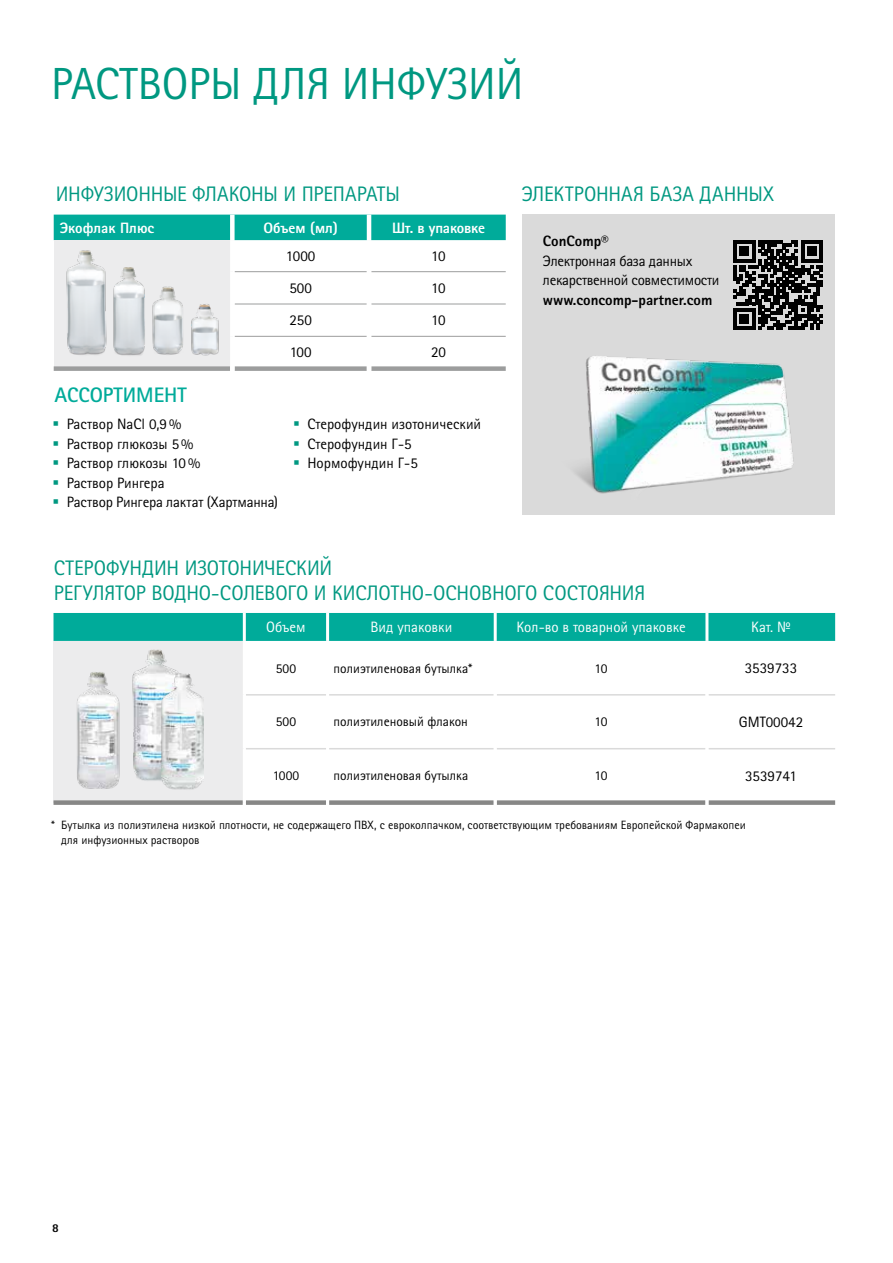
<style>
.page{position:relative;width:893px;height:1263px;background:#fff}
.page>*{position:absolute;margin:0;border:0;box-sizing:border-box;transform-origin:0 0}
.t1{font:45px "Rotis Sans Serif Pro Cyr";color:#009881}
.t2{font:21px/25.2px "Rotis Sans Serif Pro Cyr";letter-spacing:-.01em;color:#009881}
.t3{font:700 21px "Rotis Sans Serif Pro Cyr";color:#00ab9a}
.t4{font:15px "Rotis Sans Serif Pro Cyr";color:#000}
.t5{font:15px/19.5px "Rotis Sans Serif Pro Cyr";letter-spacing:-.02em;color:#000}
.t6{font:15px "Rotis Sans Serif Pro Cyr";color:#fff}
.t7{font:800 15px "Rotis Sans Serif Pro Cyr";color:#fff}
.t8{font:800 15px "Rotis Sans Serif Pro Cyr";color:#000}
.t9{font:13.5px "Rotis Sans Serif Pro Cyr";color:#000}
.t10{font:12px/14.4px "Rotis Sans Serif Pro Cyr";color:#000}
.t11{font:800 12px "Rotis Sans Serif Pro Cyr";color:#000}
.s1{color:#009881}
</style>
<div class="page">
<div style="left:54px;top:215px;width:452px;height:25px;background:#00ab9a"></div>
<div style="left:54px;top:240px;width:178px;height:129px;background:#ececed"></div>
<hr style="left:235px;top:304px;width:132px;height:1px;background:#9c9d9d">
<hr style="left:371px;top:304px;width:135px;height:1px;background:#9c9d9d">
<hr style="left:235px;top:336px;width:132px;height:1px;background:#9c9d9d">
<hr style="left:371px;top:336px;width:135px;height:1px;background:#9c9d9d">
<div style="left:235px;top:366px;width:132px;height:5px;background:#9c9d9d"></div>
<div style="left:371px;top:366px;width:135px;height:5px;background:#9c9d9d"></div>
<div style="left:54px;top:366px;width:176px;height:5px;background:#9c9d9d"></div>
<hr style="left:235px;top:271px;width:132px;height:1px;background:#9c9d9d">
<hr style="left:371px;top:271px;width:135px;height:1px;background:#9c9d9d">
<div style="left:230px;top:215px;width:5px;height:25px;background:#fff"></div>
<hr style="left:367px;top:215px;width:4px;height:25px;background:#fff">
<div style="left:230px;top:240px;width:5px;height:32px;background:#fff"></div>
<div style="left:230px;top:272px;width:5px;height:32px;background:#fff"></div>
<div style="left:230px;top:304px;width:5px;height:32px;background:#fff"></div>
<div style="left:230px;top:336px;width:5px;height:35px;background:#fff"></div>
<img style="left:66px;top:250px;width:41px;height:105px">
<img style="left:152px;top:286px;width:31px;height:69px">
<img style="left:113px;top:267px;width:32px;height:89px">
<img style="left:191px;top:304px;width:28px;height:52px">
<div style="left:522px;top:215px;width:312px;height:300px;background:#dadada"></div>
<img style="left:558px;top:344px;width:249px;height:155px">
<svg style="left:734px;top:241px;width:88px;height:89px;background:#484848"></svg>
<div style="left:54px;top:613px;width:781px;height:28px;background:#00ab9a"></div>
<div style="left:54px;top:641px;width:190px;height:162px;background:#ececed"></div>
<hr style="left:243px;top:613px;width:3px;height:28px;background:#fff">
<hr style="left:326px;top:613px;width:3px;height:28px;background:#fff">
<hr style="left:494px;top:613px;width:3px;height:28px;background:#fff">
<hr style="left:705px;top:613px;width:3px;height:28px;background:#fff">
<hr style="left:246px;top:694px;width:80px;height:1px;background:#dadada">
<hr style="left:329px;top:694px;width:165px;height:1px;background:#dadada">
<hr style="left:497px;top:694px;width:208px;height:1px;background:#dadada">
<hr style="left:708px;top:694px;width:127px;height:1px;background:#dadada">
<hr style="left:246px;top:748px;width:80px;height:1px;background:#dadada">
<hr style="left:329px;top:748px;width:165px;height:1px;background:#dadada">
<hr style="left:497px;top:748px;width:208px;height:1px;background:#dadada">
<hr style="left:708px;top:748px;width:127px;height:1px;background:#dadada">
<div style="left:54px;top:800px;width:189px;height:5px;background:#878786"></div>
<div style="left:246px;top:800px;width:80px;height:5px;background:#878786"></div>
<div style="left:329px;top:800px;width:165px;height:5px;background:#878786"></div>
<div style="left:497px;top:800px;width:208px;height:5px;background:#878786"></div>
<div style="left:708px;top:800px;width:127px;height:5px;background:#878786"></div>
<hr style="left:243px;top:641px;width:3px;height:54px;background:#fff">
<hr style="left:243px;top:695px;width:3px;height:54px;background:#fff">
<hr style="left:243px;top:749px;width:3px;height:54px;background:#fff">
<img style="left:132px;top:649px;width:47px;height:132px">
<img style="left:77px;top:672px;width:43px;height:117px">
<img style="left:161px;top:673px;width:43px;height:117px">
<h1 class="t1" style="left:51px;top:57px;width:474px">РАСТВОРЫ ДЛЯ ИНФУЗИЙ</h1>
<h2 class="t2" style="left:56px;top:182px;width:346px">ИНФУЗИОННЫЕ ФЛАКОНЫ И ПРЕПАРАТЫ</h2>
<h2 class="t2" style="left:522px;top:181px;width:254px">ЭЛЕКТРОННАЯ БАЗА ДАННЫХ</h2>
<p class="t7" style="left:60px;top:218px;width:96px">Экофлак Плюс</p>
<p class="t7" style="left:263px;top:218px;width:76px">Объем (мл)</p>
<p class="t7" style="left:392px;top:218px;width:94px">Шт. в упаковке</p>
<p class="t4" style="left:286px;top:247px;width:31px">1000</p>
<p class="t4" style="left:431px;top:247px;width:16px">10</p>
<p class="t4" style="left:289px;top:279px;width:24px">500</p>
<p class="t4" style="left:431px;top:279px;width:16px">10</p>
<p class="t4" style="left:289px;top:311px;width:24px">250</p>
<p class="t4" style="left:431px;top:311px;width:16px">10</p>
<p class="t4" style="left:290px;top:343px;width:23px">100</p>
<p class="t4" style="left:431px;top:343px;width:16px">20</p>
<h2 class="t3" style="left:54px;top:381px;width:134px">АССОРТИМЕНТ</h2>
<p class="t4" style="left:52px;top:415px;width:130px"><span class="s1">▪</span> Раствор NaCl 0,9%</p>
<p class="t4" style="left:52px;top:435px;width:142px"><span class="s1">▪</span> Раствор глюкозы 5%</p>
<p class="t4" style="left:52px;top:454px;width:149px"><span class="s1">▪</span> Раствор глюкозы 10%</p>
<p class="t4" style="left:52px;top:474px;width:114px"><span class="s1">▪</span> Раствор Рингера</p>
<p class="t4" style="left:52px;top:493px;width:227px"><span class="s1">▪</span> Раствор Рингера лактат (Хартманна)</p>
<p class="t4" style="left:293px;top:415px;width:190px"><span class="s1">▪</span> Стерофундин изотонический</p>
<p class="t4" style="left:293px;top:435px;width:120px"><span class="s1">▪</span> Стерофундин Г-5</p>
<p class="t4" style="left:293px;top:454px;width:126px"><span class="s1">▪</span> Нормофундин Г-5</p>
<p class="t8" style="left:543px;top:232px;width:67px">ConComp®</p>
<p class="t5" style="left:543px;top:251px;width:178px">Электронная база данных лекарственной совместимости</p>
<p class="t8" style="left:543px;top:290px;width:171px">www.concomp-partner.com</p>
<h2 class="t2" style="left:54px;top:555px;width:593px">СТЕРОФУНДИН ИЗОТОНИЧЕСКИЙ<br>РЕГУЛЯТОР ВОДНО-СОЛЕВОГО И КИСЛОТНО-ОСНОВНОГО СОСТОЯНИЯ</h2>
<p class="t6" style="left:266px;top:618px;width:41px">Объем</p>
<p class="t6" style="left:370px;top:618px;width:83px">Вид упаковки</p>
<p class="t6" style="left:516px;top:618px;width:171px">Кол-во в товарной упаковке</p>
<p class="t6" style="left:751px;top:618px;width:41px">Кат. №</p>
<p class="t9" style="left:276px;top:660px;width:22px">500</p>
<p class="t9" style="left:334px;top:660px;width:140px">полиэтиленовая бутылка*</p>
<p class="t9" style="left:595px;top:660px;width:15px">10</p>
<p class="t4" style="left:745px;top:659px;width:54px">3539733</p>
<p class="t9" style="left:276px;top:714px;width:22px">500</p>
<p class="t9" style="left:334px;top:714px;width:136px">полиэтиленовый флакон</p>
<p class="t9" style="left:595px;top:714px;width:15px">10</p>
<p class="t4" style="left:739px;top:713px;width:66px">GMT00042</p>
<p class="t9" style="left:273px;top:768px;width:28px">1000</p>
<p class="t9" style="left:334px;top:768px;width:136px">полиэтиленовая бутылка</p>
<p class="t9" style="left:595px;top:768px;width:15px">10</p>
<p class="t4" style="left:745px;top:767px;width:53px">3539741</p>
<p class="t10" style="left:61px;top:818px;width:686px;text-indent:-10px">* Бутылка из полиэтилена низкой плотности, не содержащего ПВХ, с евроколпачком, соответствующим требованиям Европейской Фармакопеи для инфузионных растворов</p>
<p class="t11" style="left:52px;top:1220px;width:8px">8</p>
</div>
